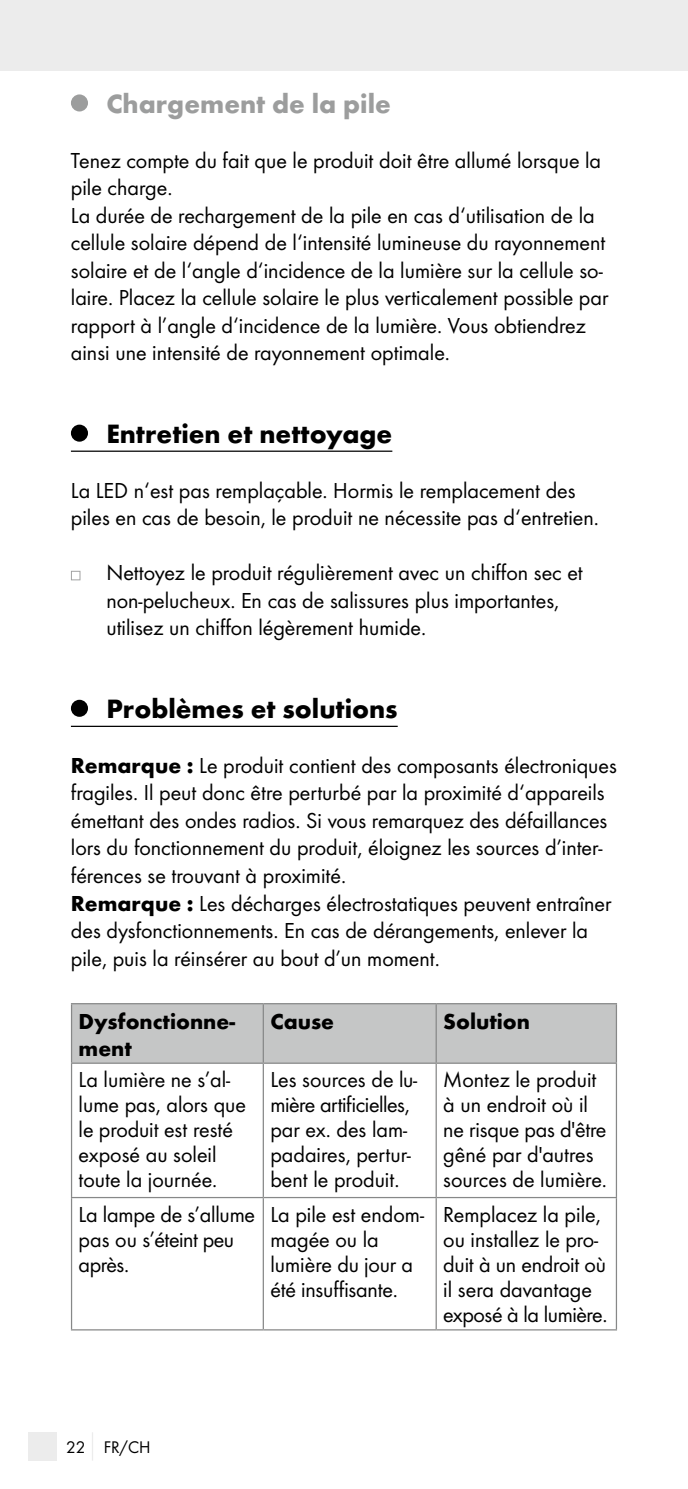
<style>
.page{position:relative;width:688px;height:1489px;background:#fff}
.page>*{position:absolute;margin:0;border:0;box-sizing:border-box;transform-origin:0 0}
.t1{font:700 27.5px "Futura";color:#000}
.t2{font:700 27.5px "Futura";color:#9c9d9d}
.t3{font:22.5px/25px "Futura Boo";color:#000}
.t4{font:700 22.5px/27.5px "Futura";color:#000}
.t5{font:17.5px "Futura Boo";color:#000}
.s1{font-family:"Futura";font-weight:700}
</style>
<div class="page">
<div style="left:0;top:0;width:687px;height:71px;background:#ececec"></div>
<div style="left:28px;top:1431px;width:28px;height:29px;background:#ececec"></div>
<svg style="left:92px;top:1432px;width:1px;height:28px"></svg>
<hr style="left:71px;top:450px;width:321px;height:2px;background:#000">
<hr style="left:71px;top:725px;width:326px;height:2px;background:#000">
<div style="left:71px;top:94px;width:17px;height:17px;background:#9c9d9d;border-radius:50%"></div>
<div style="left:71px;top:424px;width:17px;height:17px;background:#000;border-radius:50%"></div>
<svg style="left:71px;top:571px;width:9px;height:9px"></svg>
<div style="left:71px;top:699px;width:17px;height:17px;background:#000;border-radius:50%"></div>
<div style="left:72px;top:1004px;width:543px;height:58px;background:#c5c6c6"></div>
<hr style="left:71px;top:1003px;width:192px;height:1px;background:#878888">
<hr style="left:71px;top:1004px;width:1px;height:58px;background:#878888">
<hr style="left:263px;top:1003px;width:173px;height:1px;background:#878888">
<hr style="left:262px;top:1004px;width:2px;height:58px;background:#878888">
<hr style="left:436px;top:1003px;width:181px;height:1px;background:#878888">
<hr style="left:435px;top:1004px;width:1px;height:58px;background:#878888">
<hr style="left:615px;top:1004px;width:2px;height:58px;background:#878888">
<hr style="left:71px;top:1062px;width:192px;height:1px;background:#878888">
<hr style="left:71px;top:1063px;width:1px;height:133px;background:#878888">
<hr style="left:263px;top:1062px;width:173px;height:1px;background:#878888">
<hr style="left:262px;top:1063px;width:2px;height:133px;background:#878888">
<hr style="left:436px;top:1062px;width:181px;height:1px;background:#878888">
<hr style="left:435px;top:1063px;width:1px;height:133px;background:#878888">
<hr style="left:615px;top:1063px;width:2px;height:133px;background:#878888">
<hr style="left:71px;top:1196px;width:192px;height:2px;background:#878888">
<hr style="left:71px;top:1198px;width:1px;height:131px;background:#878888">
<hr style="left:263px;top:1196px;width:173px;height:2px;background:#878888">
<hr style="left:262px;top:1198px;width:2px;height:131px;background:#878888">
<hr style="left:436px;top:1196px;width:181px;height:2px;background:#878888">
<hr style="left:435px;top:1198px;width:1px;height:131px;background:#878888">
<hr style="left:615px;top:1198px;width:2px;height:131px;background:#878888">
<hr style="left:71px;top:1329px;width:192px;height:1px;background:#878888">
<hr style="left:263px;top:1329px;width:173px;height:1px;background:#878888">
<hr style="left:436px;top:1329px;width:181px;height:1px;background:#878888">
<p class="t2" style="left:106px;top:86px;width:286px">Chargement de la pile</p>
<p class="t3" style="left:71px;top:146px;width:539px;line-height:27.5px">Tenez compte du fait que le produit doit être allumé lorsque la pile charge.<br>La durée de rechargement de la pile en cas d‘utilisation de la cellule solaire dépend de l‘intensité lumineuse du rayonnement solaire et de l‘angle d‘incidence de la lumière sur la cellule so&shy;laire. Placez la cellule solaire le plus verticalement possible par rapport à l’angle d‘incidence de la lumière. Vous obtiendrez ainsi une intensité de rayonnement optimale.</p>
<p class="t1" style="left:106px;top:416px;width:287px">Entretien et nettoyage</p>
<p class="t3" style="left:71px;top:476px;width:529px;line-height:27.5px">La LED n‘est pas remplaçable. Hormis le remplacement des piles en cas de besoin, le produit ne nécessite pas d‘entretien.</p>
<p class="t3" style="left:106px;top:559px;width:478px;line-height:27.5px">Nettoyez le produit régulièrement avec un chiffon sec et non-pelucheux. En cas de salissures plus importantes, utilisez un chiffon légèrement humide.</p>
<p class="t1" style="left:106px;top:691px;width:293px">Problèmes et solutions</p>
<p class="t3" style="left:71px;top:751px;width:547px;line-height:27.5px"><span class="s1">Remarque :</span> Le produit contient des composants électroniques fragiles. Il peut donc être perturbé par la proximité d‘appareils émettant des ondes radios. Si vous remarquez des défaillances lors du fonctionnement du produit, éloignez les sources d’inter&shy;férences se trouvant à proximité.<br><span class="s1">Remarque :</span> Les décharges électrostatiques peuvent entraîner des dysfonctionnements. En cas de dérangements, enlever la pile, puis la réinsérer au bout d’un moment.</p>
<p class="t4" style="left:79px;top:1006px;width:158px">Dysfonctionne&shy;ment</p>
<p class="t4" style="left:270px;top:1006px;width:65px">Cause</p>
<p class="t4" style="left:443px;top:1006px;width:88px">Solution</p>
<p class="t3" style="left:79px;top:1066px;width:169px">La lumière ne s’al&shy;lume pas, alors que le produit est resté exposé au soleil toute la journée.</p>
<p class="t3" style="left:270px;top:1066px;width:148px">Les sources de lu&shy;mière artificielles, par ex. des lam&shy;padaires, pertur&shy;bent le produit.</p>
<p class="t3" style="left:443px;top:1066px;width:165px">Montez le produit à un endroit où il ne risque pas d'être gêné par d'autres sources de lumière.</p>
<p class="t3" style="left:79px;top:1201px;width:178px">La lampe de s’allume pas ou s’éteint peu après.</p>
<p class="t3" style="left:270px;top:1201px;width:155px">La pile est endom&shy;magée ou la lumière du jour a été insuffisante.</p>
<p class="t3" style="left:443px;top:1201px;width:166px">Remplacez la pile, ou installez le pro&shy;duit à un endroit où il sera davantage exposé à la lumière.</p>
<p class="t5" style="left:66px;top:1436px;width:86px">22 FR/CH</p>
</div>
